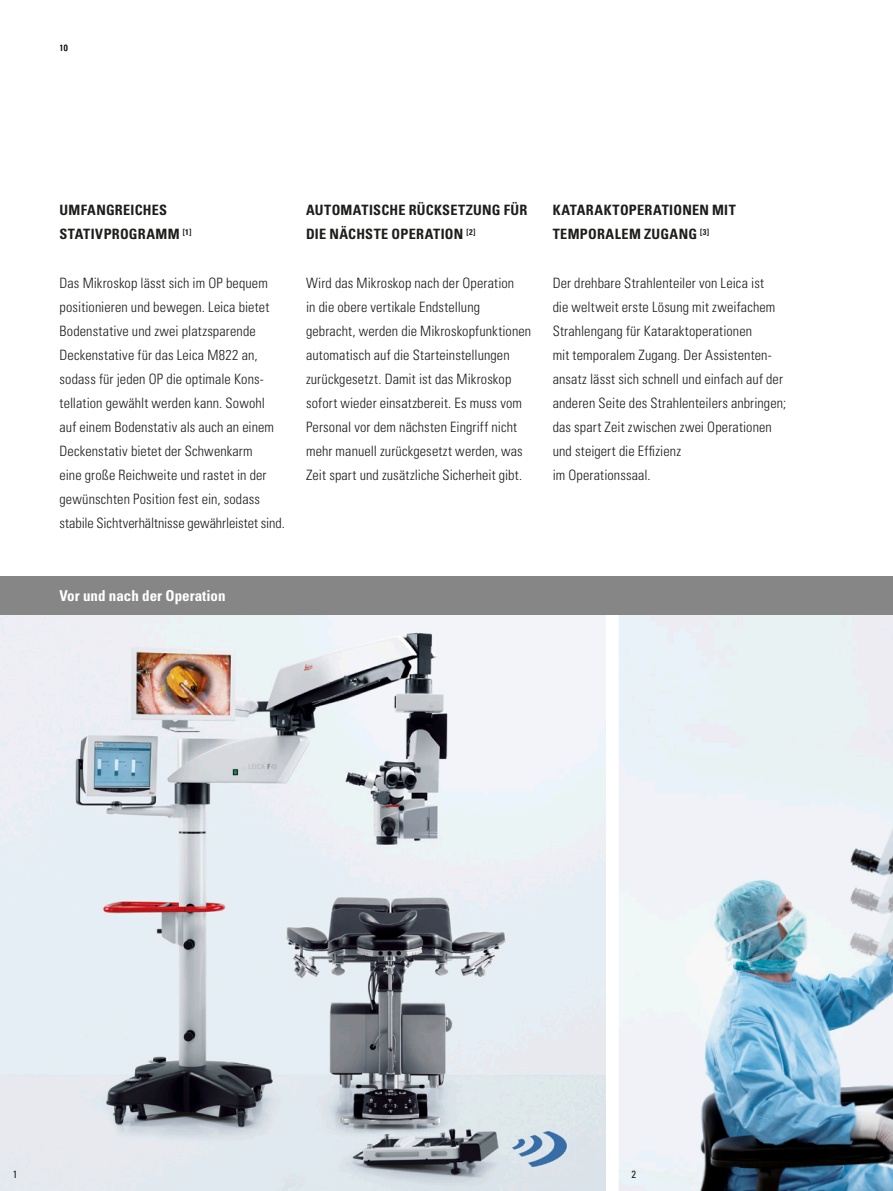
<style>
.page{position:relative;width:893px;height:1191px;background:#fff}
.page>*{position:absolute;margin:0;border:0;box-sizing:border-box;transform-origin:0 0}
.t1{font:700 condensed 15px "Univers LT Std";color:#fff}
.t2{font:300 condensed 14.25px/24px "Univers LT Std";letter-spacing:.01em;color:#1d1d1b}
.t3{font:700 condensed 14.25px/24px "Univers LT Std";letter-spacing:.02em;color:#1d1d1b}
.t4{font:condensed 10.5px "Univers LT Std";color:#1d1d1b}
.t5{font:condensed 9px "Univers LT Std";color:#1d1d1b}
</style>
<div class="page">
<img style="left:0;top:615px;width:606px;height:576px">
<img style="left:619px;top:615px;width:274px;height:576px">
<div style="left:0;top:576px;width:893px;height:39px;background:#868686"></div>
<p class="t5" style="left:60px;top:42px;width:10px">10</p>
<p class="t3" style="left:60px;top:198px;width:133px">UMFANGREICHES<br>STATIVPROGRAMM <sup>[1]</sup></p>
<p class="t2" style="left:60px;top:270px;width:227px">Das Mikroskop lässt sich im OP bequem positionieren und bewegen. Leica bietet Bodenstative und zwei platzsparende Deckenstative für das Leica M822 an, sodass für jeden OP die optimale Kons&shy;tellation gewählt werden kann. Sowohl auf einem Bodenstativ als auch an einem Deckenstativ bietet der Schwenkarm<br>eine große Reichweite und rastet in der gewünschten Position fest ein, sodass stabile Sichtverhältnisse gewährleistet sind.</p>
<p class="t3" style="left:306px;top:198px;width:223px">AUTOMATISCHE RÜCKSETZUNG FÜR<br>DIE NÄCHSTE OPERATION <sup>[2]</sup></p>
<p class="t2" style="left:306px;top:270px;width:227px">Wird das Mikroskop nach der Operation<br>in die obere vertikale Endstellung gebracht, werden die Mikroskopfunktionen automatisch auf die Starteinstellungen zurückgesetzt. Damit ist das Mikroskop sofort wieder einsatzbereit. Es muss vom Personal vor dem nächsten Eingriff nicht mehr manuell zurückgesetzt werden, was Zeit spart und zusätzliche Sicherheit gibt.</p>
<p class="t3" style="left:553px;top:198px;width:185px">KATARAKTOPERATIONEN MIT<br>TEMPORALEM ZUGANG <sup>[3]</sup></p>
<p class="t2" style="left:553px;top:270px;width:235px">Der drehbare Strahlenteiler von Leica ist<br>die weltweit erste Lösung mit zweifachem Strahlengang für Kataraktoperationen<br>mit temporalem Zugang. Der Assistenten&shy;ansatz lässt sich schnell und einfach auf der anderen Seite des Strahlenteilers anbringen; das spart Zeit zwischen zwei Operationen und steigert die Effizienz<br>im Operationssaal.</p>
<p class="t1" style="left:60px;top:586px;width:168px">Vor und nach der Operation</p>
<p class="t4" style="left:13px;top:1167px;width:6px">1</p>
<p class="t4" style="left:631px;top:1167px;width:6px">2</p>
</div>
